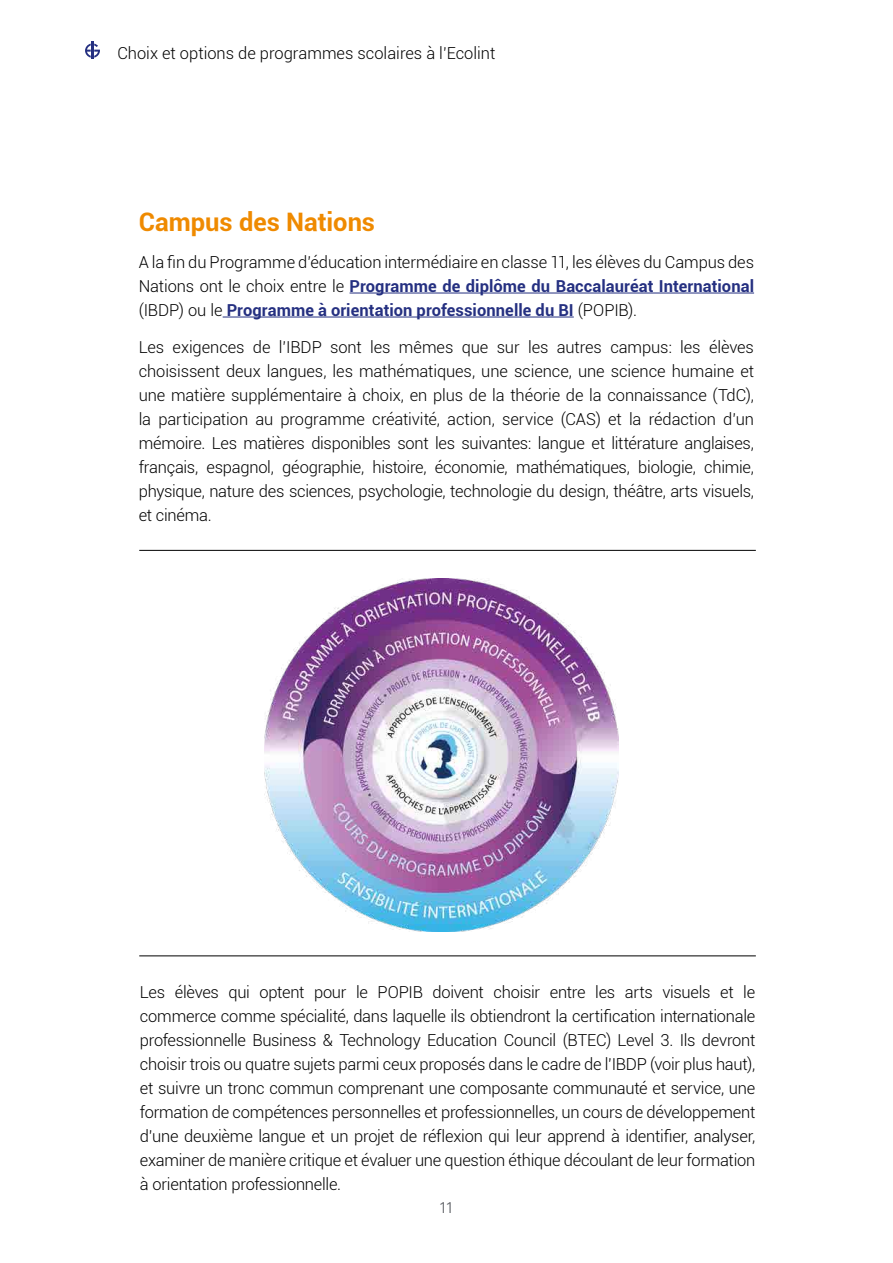
<style>
.page{position:relative;width:893px;height:1263px;background:#fff}
.page>*{position:absolute;margin:0;border:0;box-sizing:border-box;transform-origin:0 0}
.HTML_Address{font:700 25.5px "Roboto";color:#ef8a00}
.HTML_Address-2{font:300 16.5px/24px "Roboto";letter-spacing:-.01em;color:#000;text-align:justify}
.t1{font:300 15.6px "Univers LT Std";color:#52555b}
.s1{font-weight:700;color:#253081}
</style>
<div class="page">
<hr style="left:350px;top:293px;width:404px;height:1px;background:#253081">
<hr style="left:223px;top:317px;width:351px;height:1px;background:#253081">
<img style="left:265px;top:578px;width:353px;height:354px">
<hr style="left:139px;top:955px;width:617px;height:1px;background:#000">
<hr style="left:139px;top:550px;width:617px;height:1px;background:#000">
<svg style="left:85px;top:42px;width:15px;height:17px"></svg>
<p class="HTML_Address-2" style="left:117px;top:40px;width:380px">Choix et options de programmes scolaires à l’Ecolint</p>
<p class="HTML_Address" style="left:139px;top:204px;width:238px">Campus des Nations</p>
<p class="HTML_Address-2" style="left:139px;top:249px;width:617px">A la fin du Programme d’éducation intermédiaire en classe 11, les élèves du Campus des Nations ont le choix entre le <span class="s1">Programme de diplôme du Baccalauréat International </span>(IBDP) ou le <span class="s1">Programme à orientation professionnelle du BI</span> (POPIB).</p>
<p class="HTML_Address-2" style="left:139px;top:334px;width:617px">Les exigences de l’IBDP sont les mêmes que sur les autres campus: les élèves choisissent deux langues, les mathématiques, une science, une science humaine et une matière supplémentaire à choix, en plus de la théorie de la connaissance (TdC), la participation au programme créativité, action, service (CAS) et la rédaction d’un mémoire. Les matières disponibles sont les suivantes: langue et littérature anglaises, français, espagnol, géographie, histoire, économie, mathématiques, biologie, chimie, physique, nature des sciences, psychologie, technologie du design, théâtre, arts visuels, et cinéma.</p>
<p class="HTML_Address-2" style="left:140px;top:980px;width:617px">Les élèves qui optent pour le POPIB doivent choisir entre les arts visuels et le commerce comme spécialité, dans laquelle ils obtiendront la certification internationale professionnelle Business &amp; Technology Education Council (BTEC) Level 3. Ils devront choisir trois ou quatre sujets parmi ceux proposés dans le cadre de l’IBDP (voir plus haut), et suivre un tronc commun comprenant une composante communauté et service, une formation de compétences personnelles et professionnelles, un cours de développement d’une deuxième langue et un projet de réflexion qui leur apprend à identifier, analyser, examiner de manière critique et évaluer une question éthique découlant de leur formation à orientation professionnelle.</p>
<p class="t1" style="left:439px;top:1198px;width:17px">11</p>
</div>
